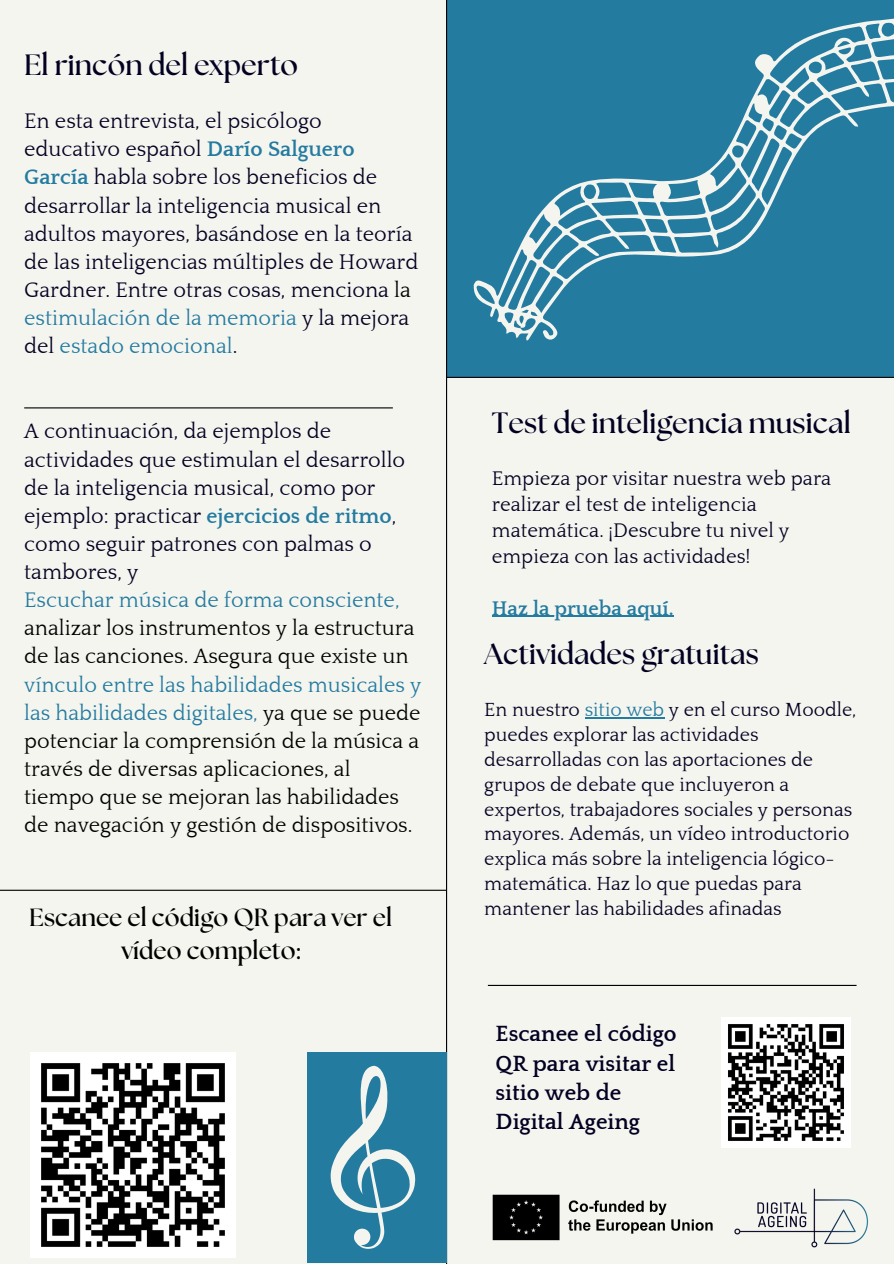
<style>
.page{position:relative;width:894px;height:1264px;background:#fff}
.page>*{position:absolute;margin:0;border:0;box-sizing:border-box;transform-origin:0 0}
.t1{font:700 29.25px "The Seasons";color:#030122}
.t2{font:700 24.75px/32.7px "The Seasons";color:#000;text-align:center}
.t3{font:700 22.65px/29.2px "Quattrocento";color:#030122}
.t4{font:21.6px/28.2px "Quattrocento";color:#030122}
.t5{font:21.6px/28.2px "Quattrocento";color:#000}
.t6{font:20.25px/25.8px "Quattrocento";color:#030122}
.t7{font:700 20.25px "Quattrocento";color:#247ba0}
.t8{font:19.5px/24.8px "Quattrocento";color:#030122}
.s1{font-weight:700;color:#247ba0}
.s2{color:#000}
.s3{color:#247ba0}
</style>
<div class="page">
<div style="left:0;top:0;width:893px;height:1263px;background:#f5f5ef"></div>
<div style="left:447px;top:0;width:446px;height:377px;background:#247ba0"></div>
<hr style="left:446px;top:377px;width:447px;height:1px;background:#000">
<hr style="left:0;top:889px;width:446px;height:1px;background:#000">
<hr style="left:446px;top:0;width:1px;height:1263px;background:#000">
<img style="left:492px;top:1194px;width:221px;height:47px">
<div style="left:307px;top:1052px;width:139px;height:211px;background:#247ba0"></div>
<svg style="left:330px;top:1065px;width:85px;height:183px"></svg>
<svg style="left:473px;top:18px;width:420px;height:322px"></svg>
<img style="left:734px;top:1188px;width:135px;height:60px">
<hr style="left:487px;top:984px;width:369px;height:2px;background:#000">
<hr style="left:24px;top:407px;width:369px;height:1px;background:#000">
<img style="left:31px;top:1052px;width:205px;height:205px">
<img style="left:721px;top:1017px;width:129px;height:130px">
<hr style="left:492px;top:615px;width:181px;height:2px;background:#247ba0">
<hr style="left:584px;top:717px;width:80px;height:1px;background:#247ba0">
<p class="t1" style="left:24px;top:51px;width:275px">El rincón del experto</p>
<h1 class="t4" style="left:24px;top:108px;width:395px">En esta entrevista, el psicólogo educativo español <span class="s1">Darío Salguero García</span> habla sobre los beneficios de desarrollar la inteligencia musical en adultos mayores, basándose en la teoría de las inteligencias múltiples de Howard Gardner. Entre otras cosas, menciona <span class="s2">la </span><span class="s3">estimulación de la memoria</span> y la mejora del <span class="s3">estado emocional</span>.</h1>
<h1 class="t4" style="left:24px;top:418px;width:382px">A continuación, da ejemplos de actividades que estimulan el desarrollo de la inteligencia musical, como por ejemplo: practicar <span class="s1">ejercicios de ritmo</span>, como seguir patrones con palmas o tambores, y</h1>
<p class="t5" style="left:24px;top:586px;width:398px"><span class="s3">Escuchar música de forma consciente, </span>analizar los instrumentos y la estructura de las canciones. Asegura que existe un <span class="s3">vínculo entre las habilidades musicales y las habilidades digitales,</span> ya que se puede potenciar la comprensión de la música a través de diversas aplicaciones, al tiempo que se mejoran las habilidades de navegación y gestión de dispositivos.</p>
<p class="t2" style="left:29px;top:902px;width:364px">Escanee el código QR para ver el vídeo completo:</p>
<p class="t1" style="left:492px;top:409px;width:360px">Test de inteligencia musical</p>
<p class="t6" style="left:492px;top:466px;width:341px">Empieza por visitar nuestra web para realizar el test de inteligencia matemática. ¡Descubre tu nivel y empieza con las actividades!</p>
<p class="t7" style="left:492px;top:597px;width:183px">Haz la prueba aquí.</p>
<h3 class="t1" style="left:484px;top:640px;width:276px">Actividades gratuitas</h3>
<p class="t8" style="left:484px;top:698px;width:373px">En nuestro <span class="s3">sitio web</span> y en el curso Moodle, puedes explorar las actividades desarrolladas con las aportaciones de grupos de debate que incluyeron a expertos, trabajadores sociales y personas mayores. Además, un vídeo introductorio explica más sobre la inteligencia lógico&shy;matemática. Haz lo que puedas para mantener las habilidades afinadas</p>
<p class="t3" style="left:495px;top:1020px;width:182px">Escanee el código<br>QR para visitar el sitio web de<br>Digital Ageing</p>
</div>
